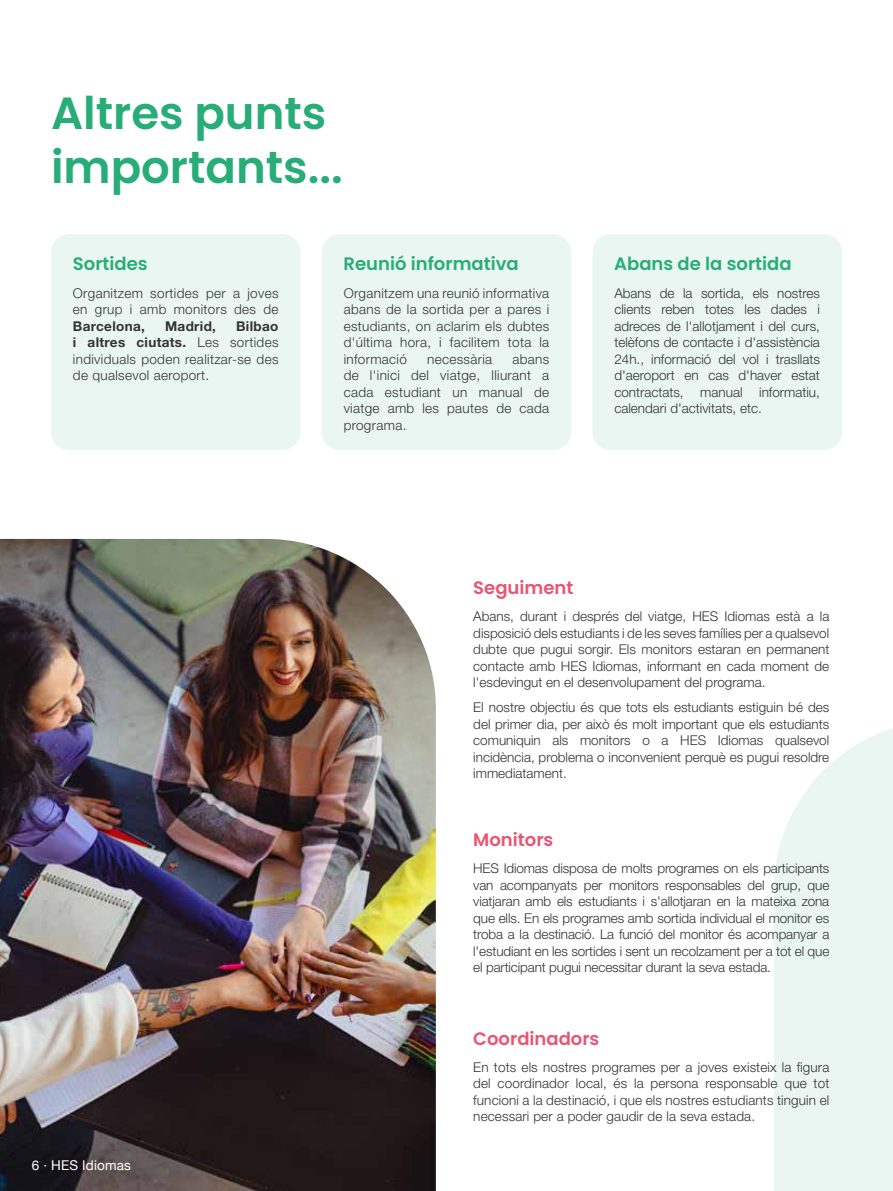
<style>
.page{position:relative;width:893px;height:1191px;background:#fff}
.page>*{position:absolute;margin:0;border:0;box-sizing:border-box;transform-origin:0 0}
.t1{font:600 45px/54px "Poppins";color:#28ad78}
.t2{font:600 18px "Poppins";color:#28ad78}
.t3{font:600 18px "Poppins";color:#ea5472}
.t4{font:300 13.5px/16.5px "Helvetica Neue LT Std";letter-spacing:.01em;color:#333332;text-align:justify}
.t5{font:700 13.5px "Helvetica Neue LT Std";letter-spacing:.025em;color:#333332}
.t6{font:13.5px "Helvetica Neue";letter-spacing:.01em;color:#fff}
.s1{font-weight:700}
</style>
<div class="page">
<svg style="left:774px;top:728px;width:119px;height:463px;background:#ebf6f2"></svg>
<div style="left:592px;top:234px;width:250px;height:216px;background:#e9f6f1;border-radius:18px"></div>
<div style="left:322px;top:234px;width:249px;height:216px;background:#e9f6f1;border-radius:18px"></div>
<div style="left:51px;top:234px;width:249px;height:216px;background:#e9f6f1;border-radius:18px"></div>
<img style="left:0;top:539px;width:436px;height:652px">
<h1 class="t1" style="left:51px;top:87px;width:293px">Altres punts importants...</h1>
<h2 class="t2" style="left:73px;top:253px;width:76px">Sortides</h2>
<h2 class="t2" style="left:344px;top:253px;width:177px">Reunió informativa</h2>
<h2 class="t2" style="left:614px;top:253px;width:179px">Abans de la sortida</h2>
<p class="t4" style="left:73px;top:284px;width:207px">Organitzem sortides per a joves en grup i amb monitors des de</p>
<p class="t5" style="left:73px;top:317px;width:74px">Barcelona,</p>
<p class="t5" style="left:165px;top:317px;width:53px">Madrid,</p>
<p class="t4" style="left:73px;top:317px;width:207px;text-indent:163px"><span class="s1">Bilbao i altres ciutats.</span> Les sortides individuals poden realitzar-se des de qualsevol aeroport.</p>
<p class="t6" style="left:32px;top:1155px;width:100px">6 · HES Idiomas</p>
<p class="t4" style="left:344px;top:284px;width:207px">Organitzem una reunió informativa abans de la sortida per a pares i estudiants, on aclarim els dubtes d'última hora, i facilitem tota la informació</p>
<p class="t4" style="left:427px;top:350px;width:67px">necessària</p>
<p class="t4" style="left:344px;top:350px;width:207px;text-indent:169px">abans de l'inici del viatge, lliurant a cada estudiant un manual de viatge amb les pautes de cada programa.</p>
<p class="t4" style="left:614px;top:284px;width:207px">Abans de la sortida, els nostres clients reben totes les dades i adreces de l'allotjament i del curs, telèfons de contacte i d'assistència 24h., informació del vol i trasllats d'aeroport en cas d'haver estat contractats, manual informatiu, calendari d'activitats, etc.</p>
<h2 class="t3" style="left:473px;top:577px;width:102px">Seguiment</h2>
<p class="t4" style="left:473px;top:608px;width:358px">Abans, durant i després del viatge, HES Idiomas està a la disposició dels estudiants i de les seves famílies per a qualsevol dubte que pugui sorgir. Els monitors estaran en permanent contacte amb HES Idiomas, informant en cada moment de l'esdevingut en el desenvolupament del programa.</p>
<p class="t4" style="left:473px;top:699px;width:358px">El nostre objectiu és que tots els estudiants estiguin bé des del primer dia, per això és molt important que els estudiants comuniquin als monitors o a HES Idiomas qualsevol incidència, problema o inconvenient perquè es pugui resoldre immediatament.</p>
<h2 class="t3" style="left:473px;top:829px;width:82px">Monitors</h2>
<p class="t4" style="left:473px;top:860px;width:358px">HES Idiomas disposa de molts programes on els participants van acompanyats per monitors responsables del grup, que viatjaran amb els estudiants i s'allotjaran en la mateixa zona que ells. En els programes amb sortida individual el monitor es troba a la destinació. La funció del monitor és acompanyar a l'estudiant en les sortides i sent un recolzament per a tot el que el participant pugui necessitar durant la seva estada.</p>
<h2 class="t3" style="left:473px;top:1028px;width:128px">Coordinadors</h2>
<p class="t4" style="left:473px;top:1058px;width:358px">En tots els nostres programes per a joves existeix la figura del coordinador local, és la persona responsable que tot funcioni a la destinació, i que els nostres estudiants tinguin el necessari per a poder gaudir de la seva estada.</p>
</div>
